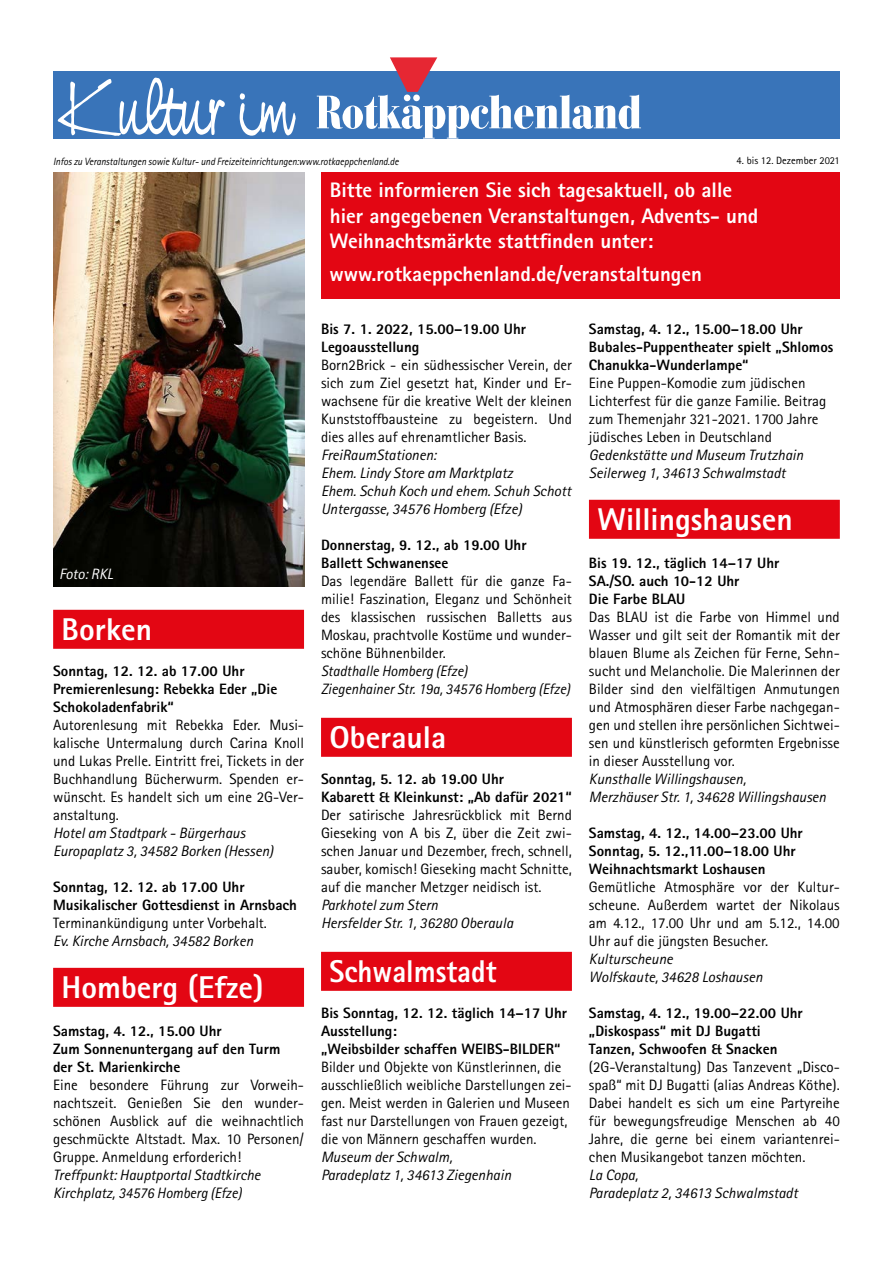
<style>
.page{position:relative;width:893px;height:1263px;background:#fff}
.page>*{position:absolute;margin:0;border:0;box-sizing:border-box;transform-origin:0 0}
.t1{font:77.4px "Nevison Cas D";color:#fff}
.t2{font:800 31.5px "Rotis Sans Serif";color:#fff}
.t3{font:800 31.5px "Rotis Sans Serif";color:#fff;scale:.92 1}
.t4{font:800 21px/25.5px "Rotis Sans Serif";color:#fff}
.t5{font:15px/18px "Rotis Sans Serif";color:#000;text-align:justify}
.t6{font:800 15px/18px "Rotis Sans Serif";color:#000}
.t7{font:italic 15px/18px "Rotis Sans Serif";color:#000}
.t8{font:italic 15px/18px "Rotis Sans Serif";color:#000;scale:.96 1}
.t9{font:italic 15px "Rotis Sans Serif";color:#fff}
.t10{font:italic 10.5px "Rotis Sans Serif";color:#000;scale:.92 1}
.t11{font:10.5px "Rotis Sans Serif";color:#000}
</style>
<div class="page">
<div style="left:53px;top:71px;width:787px;height:68px;background:#3974b9"></div>
<svg style="left:317px;top:57px;width:324px;height:82px"></svg>
<div style="left:53px;top:610px;width:251px;height:39px;background:#e30613"></div>
<div style="left:53px;top:968px;width:251px;height:39px;background:#e30613"></div>
<div style="left:321px;top:718px;width:251px;height:39px;background:#e30613"></div>
<div style="left:321px;top:952px;width:251px;height:39px;background:#e30613"></div>
<div style="left:589px;top:500px;width:251px;height:39px;background:#e30613"></div>
<img style="left:53px;top:172px;width:251px;height:414px">
<div style="left:321px;top:172px;width:519px;height:126px;background:#e30613"></div>
<h1 class="t1" style="left:60px;top:61px;width:233px">Kultur im</h1>
<p class="t10" style="left:53px;top:155px;width:377px">Infos zu Veranstaltungen sowie Kultur- und Freizeiteinrichtungen:www.rotkaeppchenland.de</p>
<p class="t11" style="left:737px;top:155px;width:105px">4. bis 12. Dezember 2021</p>
<p class="t9" style="left:59px;top:565px;width:55px">Foto: RKL</p>
<h2 class="t2" style="left:62px;top:609px;width:92px">Borken</h2>
<p class="t6" style="left:53px;top:662px;width:226px">Sonntag, 12. 12. ab 17.00 Uhr<br>Premierenlesung: Rebekka Eder „Die<br>Schokoladenfabrik“</p>
<p class="t5" style="left:53px;top:716px;width:252px">Autorenlesung mit Rebekka Eder. Musi&shy;kalische Untermalung durch Carina Knoll und Lukas Prelle. Eintritt frei, Tickets in der Buchhandlung Bücherwurm. Spenden er&shy;wünscht. Es handelt sich um eine 2G-Ver&shy;anstaltung.</p>
<p class="t7" style="left:53px;top:824px;width:222px">Hotel am Stadtpark - Bürgerhaus<br>Europaplatz 3, 34582 Borken (Hessen)</p>
<p class="t6" style="left:53px;top:878px;width:245px">Sonntag, 12. 12. ab 17.00 Uhr<br>Musikalischer Gottesdienst in Arnsbach</p>
<p class="t5" style="left:53px;top:914px;width:215px">Terminankündigung unter Vorbehalt.</p>
<p class="t7" style="left:53px;top:932px;width:202px">Ev. Kirche Arnsbach, 34582 Borken</p>
<h2 class="t2" style="left:62px;top:967px;width:203px">Homberg (Efze)</h2>
<p class="t6" style="left:53px;top:1022px;width:229px">Samstag, 4. 12., 15.00 Uhr<br>Zum Sonnenuntergang auf den Turm der St. Marienkirche</p>
<p class="t5" style="left:53px;top:1076px;width:252px">Eine besondere Führung zur Vorweih&shy;nachtszeit. Genießen Sie den wunder&shy;schönen Ausblick auf die weihnachtlich geschmückte Altstadt. Max. 10 Personen/ Gruppe. Anmeldung erforderich!</p>
<p class="t7" style="left:53px;top:1166px;width:209px">Treffpunkt: Hauptportal Stadtkirche<br>Kirchplatz, 34576 Homberg (Efze)</p>
<h3 class="t4" style="left:329px;top:177px;width:430px">Bitte informieren Sie sich tagesaktuell, ob alle hier angegebenen Veranstaltungen, Advents- und<br>Weihnachtsmärkte stattfinden unter:</h3>
<h3 class="t4" style="left:329px;top:261px;width:374px">www.rotkaeppchenland.de/veranstaltungen</h3>
<p class="t6" style="left:321px;top:320px;width:207px">Bis 7. 1. 2022, 15.00–19.00 Uhr<br>Legoausstellung</p>
<p class="t5" style="left:321px;top:356px;width:252px">Born2Brick - ein südhessischer Verein, der sich zum Ziel gesetzt hat, Kinder und Er&shy;wachsene für die kreative Welt der kleinen Kunststoffbausteine zu begeistern. Und dies alles auf ehrenamtlicher Basis.</p>
<p class="t7" style="left:321px;top:446px;width:251px">FreiRaumStationen:<br>Ehem. Lindy Store am Marktplatz<br>Ehem. Schuh Koch und ehem. Schuh Schott<br>Untergasse, 34576 Homberg (Efze)</p>
<p class="t6" style="left:321px;top:536px;width:207px">Donnerstag, 9. 12., ab 19.00 Uhr<br>Ballett Schwanensee</p>
<p class="t5" style="left:321px;top:572px;width:252px">Das legendäre Ballett für die ganze Fa&shy;milie! Faszination, Eleganz und Schönheit des klassischen russischen Balletts aus Moskau, prachtvolle Kostüme und wunder&shy;schöne Bühnenbilder.</p>
<p class="t8" style="left:321px;top:662px;width:261px">Stadthalle Homberg (Efze)<br>Ziegenhainer Str. 19a, 34576 Homberg (Efze)</p>
<h2 class="t2" style="left:330px;top:717px;width:118px">Oberaula</h2>
<p class="t6" style="left:321px;top:770px;width:252px">Sonntag, 5. 12. ab 19.00 Uhr<br>Kabarett &amp; Kleinkunst: „Ab dafür 2021“</p>
<p class="t5" style="left:321px;top:806px;width:252px">Der satirische Jahresrückblick mit Bernd Gieseking von A bis Z, über die Zeit zwi&shy;schen Januar und Dezember, frech, schnell, sauber, komisch! Gieseking macht Schnitte, auf die mancher Metzger neidisch ist.</p>
<p class="t7" style="left:321px;top:896px;width:194px">Parkhotel zum Stern<br>Hersfelder Str. 1, 36280 Oberaula</p>
<h2 class="t3" style="left:330px;top:951px;width:183px">Schwalmstadt</h2>
<p class="t6" style="left:321px;top:1004px;width:248px">Bis Sonntag, 12. 12. täglich 14–17 Uhr<br>Ausstellung:<br>„Weibsbilder schaffen WEIBS-BILDER“</p>
<p class="t5" style="left:321px;top:1058px;width:252px;text-align:left">Bilder und Objekte von Künstlerinnen, die ausschließlich weibliche Darstellungen zei&shy;gen. Meist werden in Galerien und Museen fast nur Darstellungen von Frauen gezeigt, die von Männern geschaffen wurden.</p>
<p class="t7" style="left:321px;top:1148px;width:192px">Museum der Schwalm,<br>Paradeplatz 1, 34613 Ziegenhain</p>
<p class="t6" style="left:589px;top:320px;width:246px">Samstag, 4. 12., 15.00–18.00 Uhr<br>Bubales-Puppentheater spielt „Shlomos<br>Chanukka-Wunderlampe“</p>
<p class="t5" style="left:589px;top:374px;width:239px;text-align:left">Eine Puppen-Komodie zum jüdischen Lichterfest für die ganze Familie. Beitrag zum Themenjahr 321-2021. 1700 Jahre jüdisches Leben in Deutschland</p>
<p class="t7" style="left:589px;top:446px;width:216px">Gedenkstätte und Museum Trutzhain<br>Seilerweg 1, 34613 Schwalmstadt</p>
<h2 class="t2" style="left:597px;top:499px;width:197px">Willingshausen</h2>
<p class="t6" style="left:589px;top:554px;width:192px">Bis 19. 12., täglich 14–17 Uhr<br>SA./SO. auch 10-12 Uhr<br>Die Farbe BLAU</p>
<p class="t5" style="left:589px;top:608px;width:252px">Das BLAU ist die Farbe von Himmel und Wasser und gilt seit der Romantik mit der blauen Blume als Zeichen für Ferne, Sehn&shy;sucht und Melancholie. Die Malerinnen der Bilder sind den vielfältigen Anmutungen und Atmosphären dieser Farbe nachgegan&shy;gen und stellen ihre persönlichen Sichtwei&shy;sen und künstlerisch geformten Ergebnisse in dieser Ausstellung vor.</p>
<p class="t7" style="left:589px;top:770px;width:239px">Kunsthalle Willingshausen,<br>Merzhäuser Str. 1, 34628 Willingshausen</p>
<p class="t6" style="left:589px;top:824px;width:215px">Samstag, 4. 12., 14.00–23.00 Uhr<br>Sonntag, 5. 12.,11.00–18.00 Uhr<br>Weihnachtsmarkt Loshausen</p>
<p class="t5" style="left:589px;top:878px;width:252px">Gemütliche Atmosphäre vor der Kultur&shy;scheune. Außerdem wartet der Nikolaus am 4.12., 17.00 Uhr und am 5.12., 14.00<br>Uhr auf die jüngsten Besucher.</p>
<p class="t7" style="left:589px;top:950px;width:175px">Kulturscheune<br>Wolfskaute, 34628 Loshausen</p>
<p class="t6" style="left:589px;top:1004px;width:215px">Samstag, 4. 12., 19.00–22.00 Uhr „Diskospass“ mit DJ Bugatti<br>Tanzen, Schwoofen &amp; Snacken</p>
<p class="t5" style="left:589px;top:1058px;width:252px">(2G-Veranstaltung) Das Tanzevent „Disco&shy;spaß“ mit DJ Bugatti (alias Andreas Köthe).<br>Dabei handelt es sich um eine Partyreihe für bewegungsfreudige Menschen ab 40<br>Jahre, die gerne bei einem variantenrei&shy;chen Musikangebot tanzen möchten.</p>
<p class="t7" style="left:589px;top:1166px;width:210px">La Copa,<br>Paradeplatz 2, 34613 Schwalmstadt</p>
</div>
